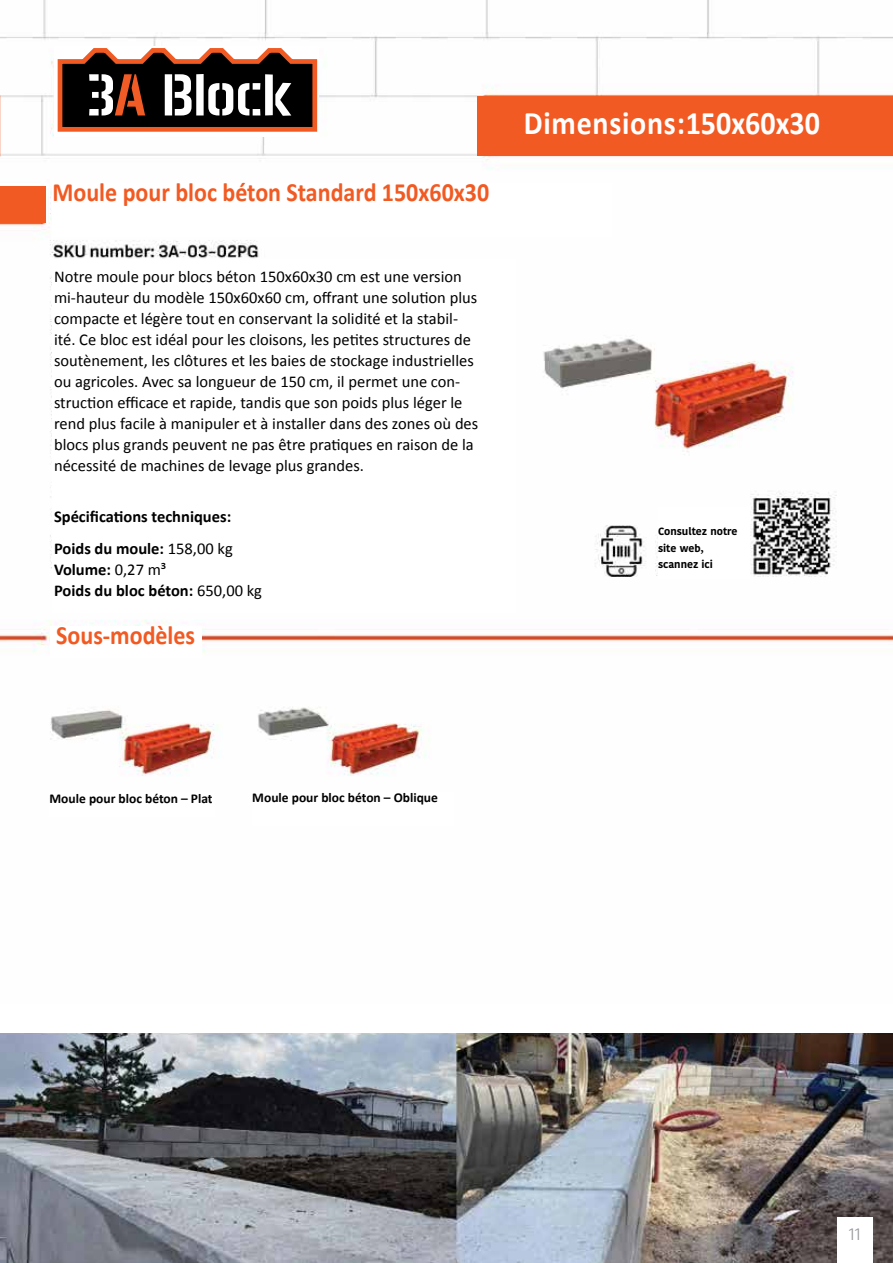
<style>
.page{position:relative;width:893px;height:1263px;background:#fff}
.page>*{position:absolute;margin:0;border:0;box-sizing:border-box;transform-origin:0 0}
.t1{font:700 33px "Calibri";letter-spacing:.025em;color:#fff;scale:.91 1}
.t2{font:700 30px "Calibri";color:#fff}
.t3{font:700 26.4px "Calibri";color:#f15a22;scale:.91 1}
.t4{font:16.5px/21px "Calibri";color:#000}
.t5{font:700 16.5px/31.5px "Calibri";color:#000}
.t6{font:16.5px "Ko Ho";color:#939598}
.t7{font:700 13.5px "Calibri";color:#000}
.t8{font:700 10.5px/16.5px "Kohinoor Telugu";color:#000}
.s1{font-weight:400}
</style>
<div class="page">
<img style="left:0;top:0;width:893px;height:1263px">
<div style="left:838px;top:1217px;width:35px;height:46px;background:#fff"></div>
<div style="left:0;top:1004px;width:893px;height:28px;background:#fff"></div>
<div style="left:53px;top:183px;width:559px;height:54px;background:#fff"></div>
<div style="left:52px;top:259px;width:464px;height:354px;background:#fff"></div>
<div style="left:54px;top:47px;width:264px;height:90px;background:#fff"></div>
<svg style="left:57px;top:48px;width:261px;height:84px"></svg>
<div style="left:478px;top:97px;width:415px;height:59px;background:#f15a22"></div>
<div style="left:0;top:186px;width:45px;height:37px;background:#f15a22"></div>
<div style="left:50px;top:793px;width:165px;height:24px;background:#fff"></div>
<div style="left:252px;top:792px;width:201px;height:34px;background:#fff"></div>
<div style="left:50px;top:626px;width:152px;height:32px;background:#fff"></div>
<div style="left:658px;top:508px;width:91px;height:71px;background:#fff"></div>
<h3 class="t3" style="left:53px;top:173px;width:481px">Мoule pour bloc béton Standard 150x60x30</h3>
<p class="t4" style="left:54px;top:266px;width:426px">Notre moule pour blocs béton 150x60x30 cm est une version mi-hauteur du modèle 150x60x60 cm, offrant une solution plus compacte et légère tout en conservant la solidité et la stabil&shy;ité. Ce bloc est idéal pour les cloisons, les petites structures de soutènement, les clôtures et les baies de stockage industrielles ou agricoles. Avec sa longueur de 150 cm, il permet une con&shy;struction efficace et rapide, tandis que son poids plus léger le rend plus facile à manipuler et à installer dans des zones où des blocs plus grands peuvent ne pas être pratiques en raison de la nécessité de machines de levage plus grandes.</p>
<p class="t5" style="left:54px;top:501px;width:180px">Spécifications techniques:<br>Poids du moule: <span class="s1">158,00 kg</span></p>
<p class="t5" style="left:54px;top:558px;width:210px;line-height:21px">Volume: <span class="s1">0,27 m³<br></span>Poids du bloc béton: <span class="s1">650,00 kg</span></p>
<h3 class="t3" style="left:56px;top:617px;width:154px">Sous-modèles</h3>
<h1 class="t1" style="left:524px;top:100px;width:327px">Dimensions:150х60х30</h1>
<h2 class="t2" style="left:614px;top:103px;width:87px">Größe:</h2>
<p class="t8" style="left:658px;top:524px;width:81px">Consultez notre site web, scannez ici</p>
<p class="t7" style="left:50px;top:789px;width:165px">Moule pour bloc béton – Plat</p>
<p class="t7" style="left:252px;top:788px;width:187px">Moule pour bloc béton – Oblique</p>
<p class="t6" style="left:848px;top:1221px;width:14px">11</p>
</div>
